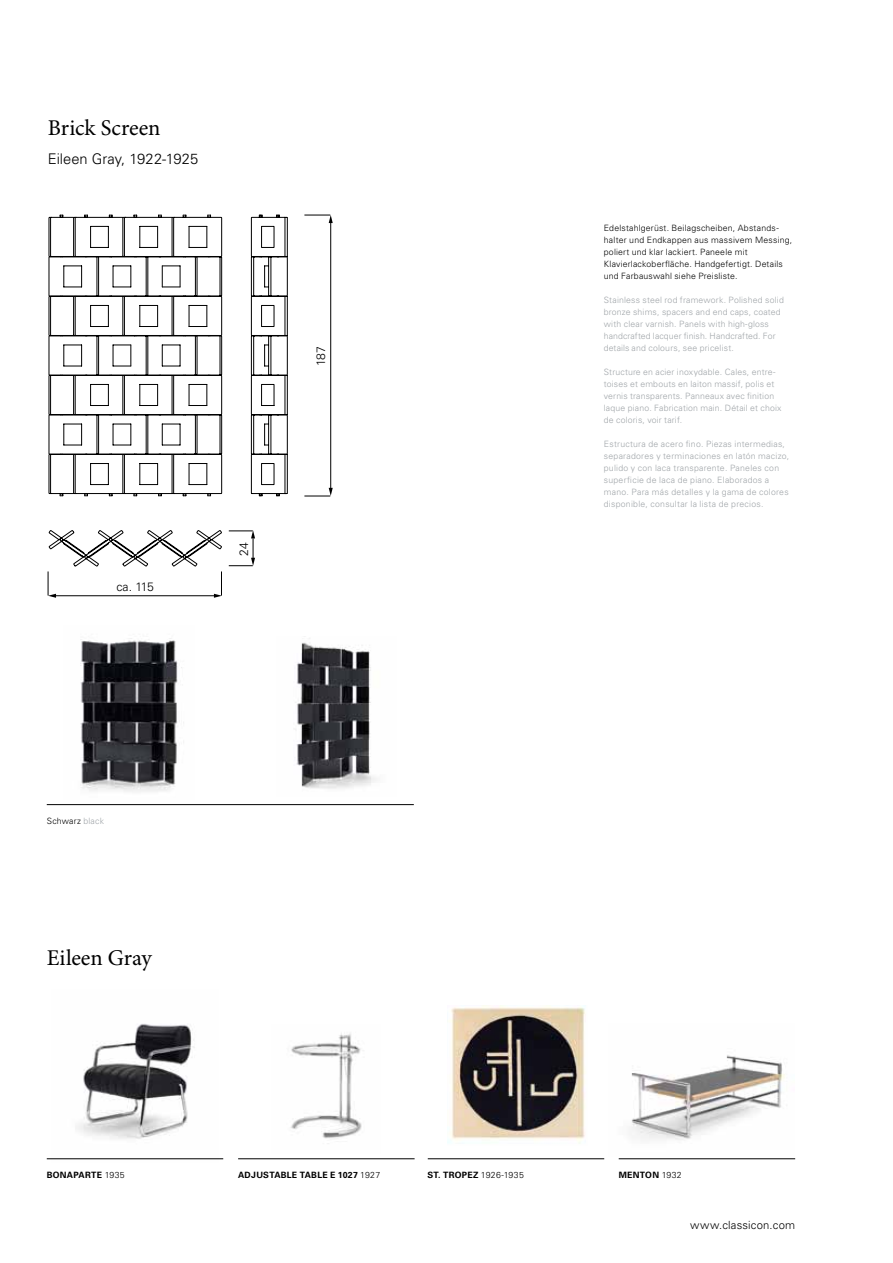
<style>
.page{position:relative;width:893px;height:1263px;background:#fff}
.page>*{position:absolute;margin:0;border:0;box-sizing:border-box;transform-origin:0 0}
.t1{font:22.5px "Minion Pro";color:#000}
.t2{font:300 14.7px "Univers LT Std";color:#000}
.t3{font:300 12.15px "Univers LT Std";letter-spacing:-.015em;color:#000}
.t4{font:300 11.25px "Univers LT Std";letter-spacing:.015em;color:#000}
.t5{font:300 8.7px/12px "Univers LT Std";letter-spacing:.02em;color:#a0a5a9}
.t6{font:300 8.7px/12px "Univers LT Std";letter-spacing:.025em;color:#000}
.t7{font:700 8.7px "Univers";letter-spacing:.03em;color:#000}
.s1{color:#a0a5a9}
.s2{font-family:"Univers LT Std";font-weight:300}
</style>
<div class="page">
<img style="left:51px;top:1023px;width:168px;height:137px">
<img style="left:80px;top:638px;width:104px;height:154px">
<hr style="left:330px;top:222px;width:1px;height:269px;background:#000">
<hr style="left:55px;top:595px;width:160px;height:1px;background:#000">
<svg style="left:304px;top:488px;width:29px;height:9px"></svg>
<svg style="left:304px;top:215px;width:29px;height:8px"></svg>
<svg style="left:48px;top:571px;width:8px;height:27px"></svg>
<svg style="left:214px;top:571px;width:8px;height:27px"></svg>
<svg style="left:49px;top:215px;width:239px;height:351px"></svg>
<svg style="left:49px;top:217px;width:173px;height:324px"></svg>
<svg style="left:229px;top:530px;width:26px;height:36px"></svg>
<hr style="left:47px;top:1158px;width:176px;height:1px;background:#000">
<img style="left:290px;top:1033px;width:72px;height:111px">
<hr style="left:238px;top:1158px;width:177px;height:1px;background:#000">
<img style="left:448px;top:1006px;width:138px;height:137px">
<hr style="left:428px;top:1158px;width:176px;height:1px;background:#000">
<hr style="left:619px;top:1158px;width:176px;height:1px;background:#000">
<img style="left:631px;top:1055px;width:154px;height:85px">
<hr style="left:47px;top:804px;width:367px;height:1px;background:#000">
<img style="left:295px;top:638px;width:81px;height:151px">
<h1 class="t1" style="left:48px;top:115px;width:114px">Brick Screen</h1>
<h2 class="t2" style="left:48px;top:150px;width:152px">Eileen Gray, 1922-1925</h2>
<h3 class="t3" style="left:116px;top:579px;width:39px">ca. 115</h3>
<h3 class="t3" style="left:314px;top:366px;width:21px;rotate:-90deg">187</h3>
<h3 class="t3" style="left:236px;top:556px;width:15px;rotate:-90deg">24</h3>
<p class="t6" style="left:47px;top:814px;width:59px">Schwarz <span class="s1">black</span></p>
<h1 class="t1" style="left:47px;top:944px;width:107px">Eileen Gray</h1>
<p class="t6" style="left:604px;top:222px;width:190px">Edelstahlgerüst. Beilagscheiben, Abstands&shy;halter und Endkappen aus massivem Messing, poliert und klar lackiert. Paneele mit Klavierlackoberfläche. Handgefertigt. Details und Farbauswahl siehe Preisliste.</p>
<p class="t5" style="left:604px;top:294px;width:181px">Stainless steel rod framework. Polished solid bronze shims, spacers and end caps, coated with clear varnish. Panels with high-gloss handcrafted lacquer finish. Handcrafted. For details and colours, see pricelist.</p>
<p class="t5" style="left:604px;top:366px;width:179px">Structure en acier inoxydable. Cales, entre&shy;toises et embouts en laiton massif, polis et vernis transparents. Panneaux avec finition laque piano. Fabrication main. Détail et choix de coloris, voir tarif.</p>
<p class="t5" style="left:604px;top:438px;width:187px">Estructura de acero fino. Piezas intermedias, separadores y terminaciones en latón macizo, pulido y con laca transparente. Paneles con superficie de laca de piano. Elaborados a mano. Para más detalles y la gama de colores disponible, consultar la lista de precios.</p>
<p class="t7" style="left:47px;top:1170px;width:80px">BONAPARTE <span class="s2">1935</span></p>
<p class="t7" style="left:238px;top:1170px;width:144px">ADJUSTABLE TABLE E 1027 <span class="s2">1927</span></p>
<p class="t7" style="left:427px;top:1170px;width:98px">ST. TROPEZ <span class="s2">1926-1935</span></p>
<p class="t7" style="left:619px;top:1170px;width:64px">MENTON <span class="s2">1932</span></p>
<p class="t4" style="left:690px;top:1218px;width:106px">www.classicon.com</p>
</div>
